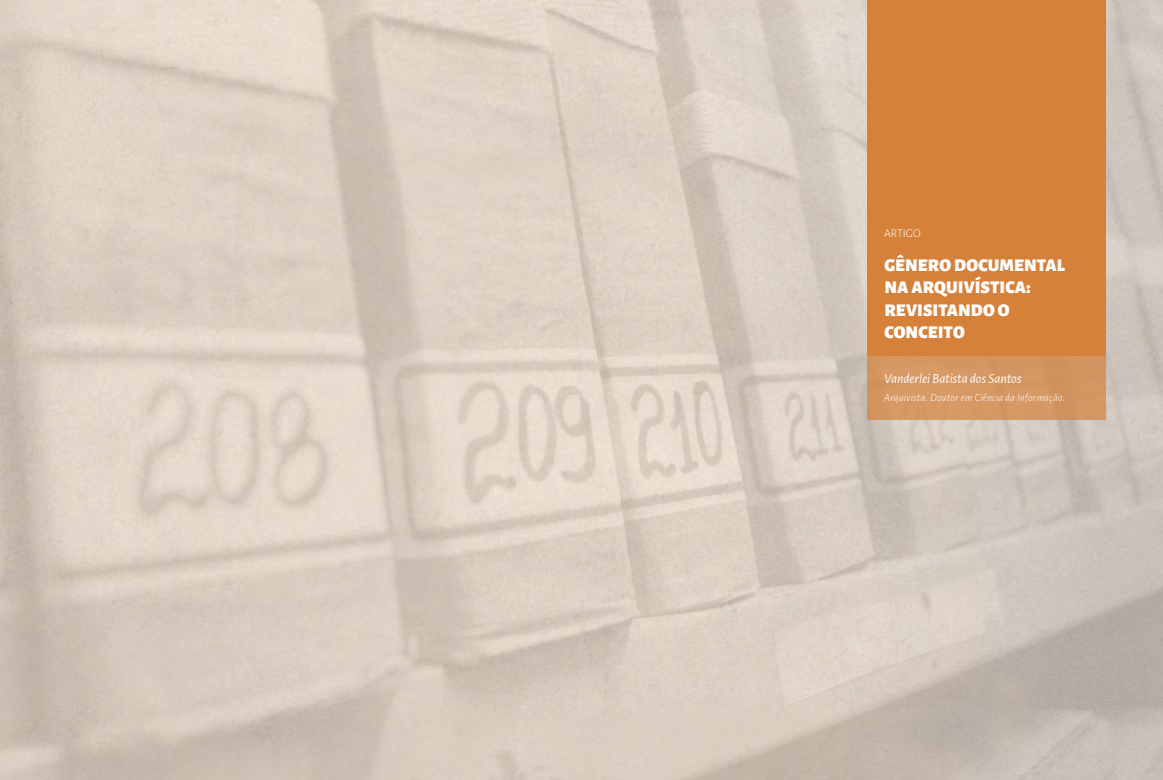
<style>
.page{position:relative;width:1163px;height:780px;background:#fff}
.page>*{position:absolute;margin:0;border:0;box-sizing:border-box;transform-origin:0 0}
.t1{font:900 18px/22px "Alegreya Sans";color:#fff}
.t2{font:italic 14px "Alegreya Sans";letter-spacing:-.01em;color:#fff}
.t3{font:300 12px "Alegreya Sans";letter-spacing:-.01em;color:#fff}
.t4{font:italic 300 11px "Alegreya Sans";letter-spacing:.015em;color:#fff}
</style>
<div class="page">
<img style="left:0;top:0;width:1162px;height:780px">
<div style="left:867px;top:0;width:239px;height:356px;background:#d6813a"></div>
<div style="left:867px;top:356px;width:239px;height:63px;background:#d59762"></div>
<p class="t3" style="left:884px;top:225px;width:38px">ARTIGO</p>
<p class="t1" style="left:884px;top:253px;width:182px">GÊNERO DOCUMENTAL<br>NA ARQUIVÍSTICA:<br>REVISITANDO O<br>CONCEITO</p>
<p class="t2" style="left:884px;top:369px;width:139px">Vanderlei Batista dos Santos</p>
<p class="t4" style="left:884px;top:390px;width:182px">Arquivista. Doutor em Ciência da Informação.</p>
</div>
